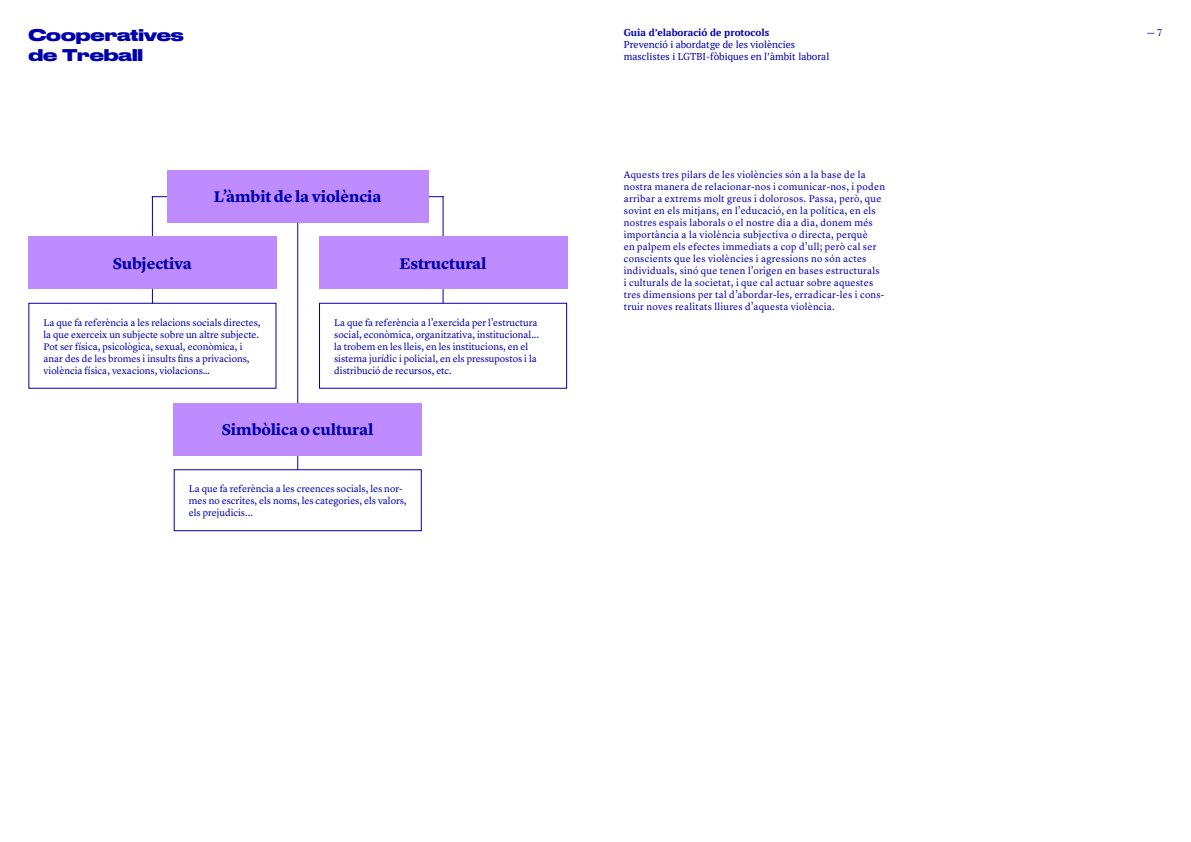
<style>
.page{position:relative;width:1191px;height:842px;background:#fff}
.page>*{position:absolute;margin:0;border:0;box-sizing:border-box;transform-origin:0 0}
.Textos{font:700 16px "Lyon Text";letter-spacing:-.005em;color:#0000ab}
.t1{font:700 16px "Druk Wide";color:#0000ab}
.Paragraf{font:10px/12px "Lyon Text";letter-spacing:.015em;color:#0000ab}
.t2{font:10px/12px "PT Serif";color:#0000ab}
.t3{font:700 10px "PT Serif";color:#0000ab}
</style>
<div class="page">
<hr style="left:152px;top:196px;width:291px;height:1px;background:#0000ab">
<hr style="left:152px;top:196px;width:1px;height:107px;background:#0000ab">
<hr style="left:442px;top:196px;width:1px;height:107px;background:#0000ab">
<hr style="left:297px;top:222px;width:1px;height:247px;background:#0000ab">
<div style="left:28px;top:303px;width:248px;height:86px;border:1px solid #0000ab"></div>
<div style="left:28px;top:236px;width:248px;height:53px;background:#be8cff"></div>
<div style="left:319px;top:303px;width:248px;height:86px;border:1px solid #0000ab"></div>
<div style="left:319px;top:236px;width:248px;height:53px;background:#be8cff"></div>
<div style="left:174px;top:469px;width:248px;height:62px;border:1px solid #0000ab"></div>
<div style="left:174px;top:403px;width:248px;height:52px;background:#be8cff"></div>
<div style="left:167px;top:170px;width:261px;height:52px;background:#be8cff"></div>
<p class="t3" style="left:624px;top:26px;width:147px">Guia d’elaboració de protocols</p>
<p class="t2" style="left:624px;top:38px;width:207px">Prevenció i abordatge de les violències masclistes i LGTBI-fòbiques en l’àmbit laboral</p>
<h1 class="t1" style="left:28px;top:22px;width:157px">Cooperatives</h1>
<p class="t2" style="left:1146px;top:26px;width:18px">— 7</p>
<h1 class="t1" style="left:28px;top:41px;width:116px">de Treball</h1>
<p class="Textos" style="left:113px;top:251px;width:81px">Subjectiva</p>
<p class="Textos" style="left:214px;top:184px;width:169px">L’àmbit de la violència</p>
<p class="Textos" style="left:399px;top:251px;width:89px">Estructural</p>
<p class="Paragraf" style="left:44px;top:315px;width:218px">La que fa referència a les relacions socials directes, la que exerceix un subjecte sobre un altre subjecte.<br>Pot ser física, psicològica, sexual, econòmica, i anar des de les bromes i insults fins a privacions, violència física, vexacions, violacions…</p>
<p class="Paragraf" style="left:334px;top:315px;width:206px">La que fa referència a l’exercida per l’estructura social, econòmica, organitzativa, institucional... la trobem en les lleis, en les institucions, en el sistema jurídic i policial, en els pressupostos i la distribució de recursos, etc.</p>
<p class="Textos" style="left:222px;top:417px;width:153px">Simbòlica o cultural</p>
<p class="Paragraf" style="left:189px;top:482px;width:219px">La que fa referència a les creences socials, les nor&shy;mes no escrites, els noms, les categories, els valors, els prejudicis...</p>
<p class="Paragraf" style="left:624px;top:168px;width:263px">Aquests tres pilars de les violències són a la base de la nostra manera de relacionar-nos i comunicar-nos, i poden arribar a extrems molt greus i dolorosos. Passa, però, que sovint en els mitjans, en l’educació, en la política, en els nostres espais laborals o el nostre dia a dia, donem més importància a la violència subjectiva o directa, perquè<br>en palpem els efectes immediats a cop d’ull; però cal ser conscients que les violències i agressions no són actes individuals, sinó que tenen l’origen en bases estructurals<br>i culturals de la societat, i que cal actuar sobre aquestes tres dimensions per tal d’abordar-les, erradicar-les i cons&shy;truir noves realitats lliures d’aquesta violència.</p>
</div>
